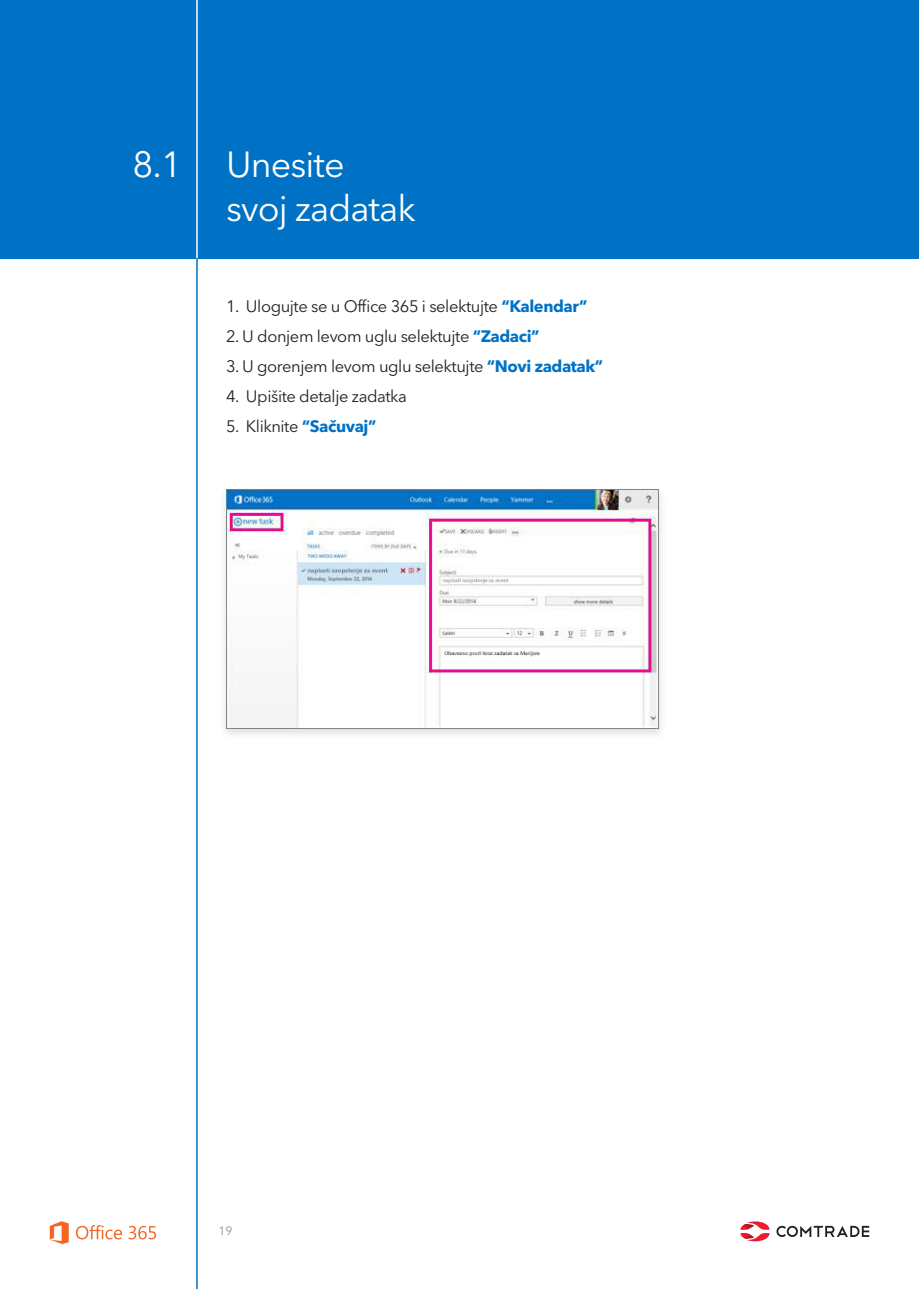
<style>
.page{position:relative;width:919px;height:1289px;background:#fff}
.page>*{position:absolute;margin:0;border:0;box-sizing:border-box;transform-origin:0 0}
.t1{font:36px/43.2px "Avenir Next LT Pro";letter-spacing:-.025em;color:#fff}
.t2{font:16.5px "Avenir Next LT Pro";letter-spacing:-.025em;color:#231f20}
.t3{font:12px "Avenir Next LT Pro";color:#8f9194}
.s1{font-weight:700;color:#0072c5}
</style>
<div class="page">
<svg style="left:50px;top:1221px;width:19px;height:22px"></svg>
<svg style="left:76px;top:1225px;width:46px;height:14px"></svg>
<svg style="left:129px;top:1225px;width:27px;height:14px"></svg>
<svg style="left:776px;top:1225px;width:93px;height:11px"></svg>
<svg style="left:740px;top:1221px;width:29px;height:20px"></svg>
<div style="left:0;top:0;width:918px;height:258px;background:#0072c5"></div>
<hr style="left:196px;top:0;width:2px;height:1288px;background:#0072c5">
<hr style="left:196px;top:0;width:2px;height:258px;background:#fff">
<div style="left:218px;top:485px;width:449px;height:255px;background:#231f20;opacity:.15"></div>
<img style="left:226px;top:489px;width:432px;height:239px">
<h1 class="t1" style="left:133px;top:143px;width:51px">8.1</h1>
<h1 class="t1" style="left:226px;top:143px;width:191px">Unesite<br>svoj zadatak</h1>
<p class="t2" style="left:226px;top:296px;width:363px">1. Ulogujte se u Office 365 i selektujte <span class="s1">“Kalendar”</span></p>
<p class="t2" style="left:226px;top:326px;width:315px">2. U donjem levom uglu selektujte <span class="s1">“Zadaci”</span></p>
<p class="t2" style="left:226px;top:356px;width:379px">3. U gorenjem levom uglu selektujte <span class="s1">“Novi zadatak”</span></p>
<p class="t2" style="left:226px;top:386px;width:182px">4. Upišite detalje zadatka</p>
<p class="t2" style="left:226px;top:416px;width:152px">5. Kliknite <span class="s1">“Sačuvaj”</span></p>
<p class="t3" style="left:218px;top:1223px;width:15px">19</p>
</div>
